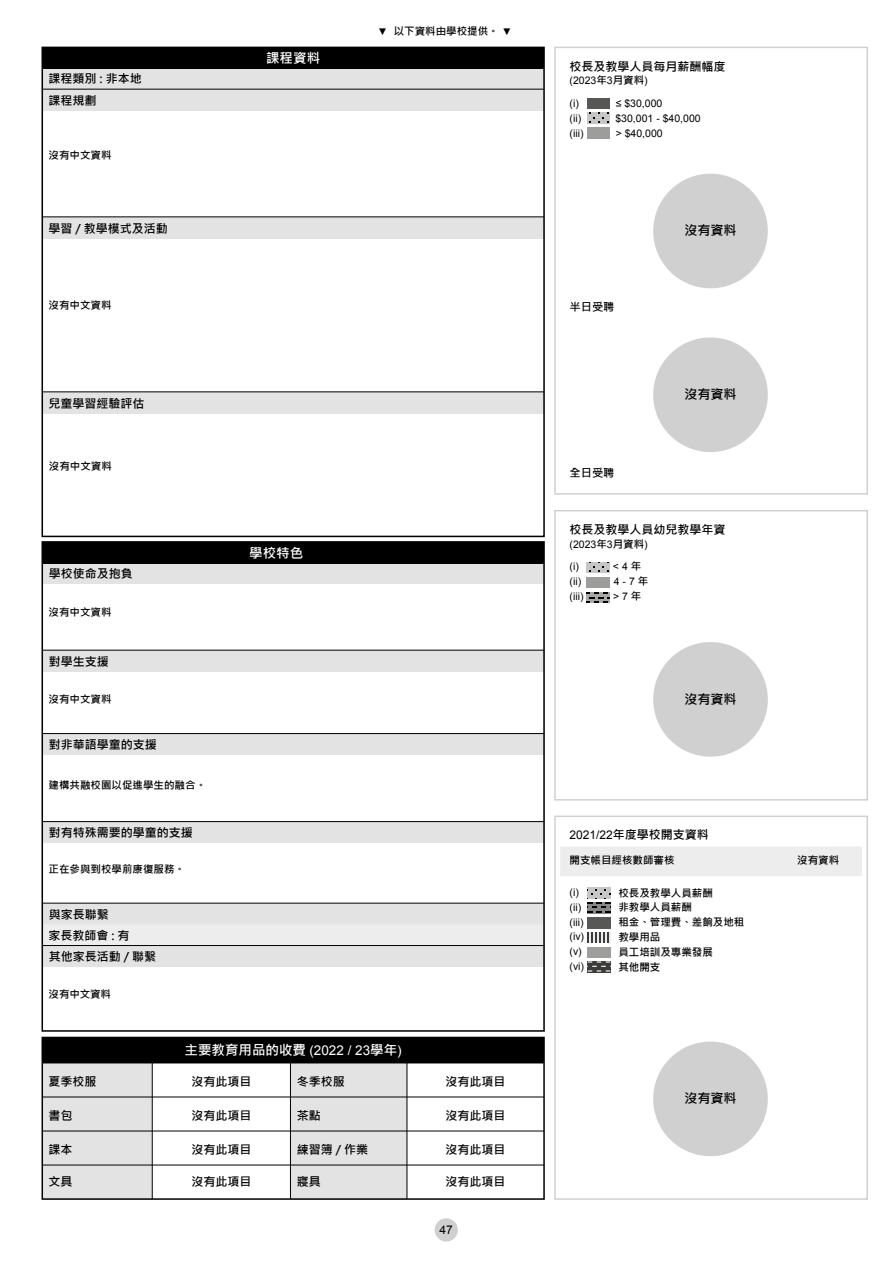
<style>
.page{position:relative;width:893px;height:1263px;background:#fff}
.page>*{position:absolute;margin:0;border:0;box-sizing:border-box;transform-origin:0 0}
.t1{font:700 13.5px "Microsoft Jheng Hei";color:#fff}
.t2{font:700 13.05px "Microsoft Jheng Hei";color:#000}
.t3{font:700 12px/20.9px "Microsoft Jheng Hei";color:#000}
.t4{font:12px "Arial";color:#000}
.t5{font:700 11.25px "Microsoft Jheng Hei";color:#000}
.t6{font:700 10.5px "Microsoft Jheng Hei";color:#000}
.t7{font:10.5px "Arial";color:#000}
.s1{font-family:"Arial";font-weight:400;font-size:9.75px}
.s2{font-family:"Arial";font-weight:400}
.s3{font-family:"Microsoft Jheng Hei";font-weight:700}
</style>
<div class="page">
<div style="left:560px;top:846px;width:302px;height:30px;background:#ededed"></div>
<img style="left:588px;top:917px;width:22px;height:11px">
<svg style="left:588px;top:962px;width:22px;height:10px"></svg>
<svg style="left:588px;top:932px;width:22px;height:11px"></svg>
<svg style="left:588px;top:902px;width:22px;height:11px"></svg>
<svg style="left:588px;top:888px;width:22px;height:10px"></svg>
<div style="left:554px;top:815px;width:314px;height:385px;border:2px solid #d0d0d0"></div>
<div style="left:554px;top:510px;width:314px;height:290px;border:2px solid #d0d0d0"></div>
<svg style="left:586px;top:592px;width:23px;height:11px"></svg>
<svg style="left:586px;top:562px;width:23px;height:11px"></svg>
<div style="left:554px;top:47px;width:314px;height:448px;border:2px solid #d0d0d0"></div>
<img style="left:587px;top:98px;width:23px;height:11px">
<svg style="left:587px;top:113px;width:23px;height:11px"></svg>
<div style="left:653px;top:174px;width:115px;height:114px;background:#d0d0d0;border-radius:50%"></div>
<div style="left:653px;top:337px;width:115px;height:115px;background:#d0d0d0;border-radius:50%"></div>
<div style="left:653px;top:1041px;width:115px;height:115px;background:#d0d0d0;border-radius:50%"></div>
<div style="left:653px;top:642px;width:115px;height:115px;background:#d0d0d0;border-radius:50%"></div>
<div style="left:290px;top:1063px;width:117px;height:136px;background:#e3e3e3"></div>
<div style="left:42px;top:1063px;width:110px;height:136px;background:#e3e3e3"></div>
<div style="left:42px;top:1037px;width:503px;height:163px;border:2px solid #000"></div>
<hr style="left:42px;top:1096px;width:502px;height:1px;background:#000">
<hr style="left:42px;top:1165px;width:502px;height:1px;background:#000">
<hr style="left:42px;top:1130px;width:502px;height:1px;background:#000">
<div style="left:42px;top:1037px;width:502px;height:26px;background:#000"></div>
<hr style="left:152px;top:1063px;width:1px;height:136px;background:#000">
<hr style="left:290px;top:1063px;width:1px;height:136px;background:#000">
<hr style="left:407px;top:1063px;width:1px;height:136px;background:#000">
<div style="left:435px;top:1218px;width:23px;height:23px;background:#d0d0d0;border-radius:50%"></div>
<div style="left:42px;top:650px;width:502px;height:22px;background:#e3e3e3"></div>
<hr style="left:42px;top:650px;width:502px;height:1px;background:#000">
<div style="left:42px;top:903px;width:502px;height:22px;background:#e3e3e3"></div>
<div style="left:42px;top:924px;width:502px;height:21px;background:#ededed"></div>
<hr style="left:42px;top:903px;width:502px;height:1px;background:#000">
<div style="left:42px;top:562px;width:502px;height:22px;background:#e3e3e3"></div>
<div style="left:42px;top:542px;width:502px;height:21px;background:#000"></div>
<div style="left:42px;top:946px;width:502px;height:21px;background:#e3e3e3"></div>
<hr style="left:42px;top:945px;width:502px;height:1px;background:#000">
<div style="left:42px;top:734px;width:502px;height:21px;background:#e3e3e3"></div>
<hr style="left:42px;top:733px;width:502px;height:1px;background:#000">
<div style="left:42px;top:822px;width:502px;height:21px;background:#e3e3e3"></div>
<hr style="left:42px;top:821px;width:502px;height:1px;background:#000">
<div style="left:42px;top:541px;width:503px;height:491px;border:2px solid #000"></div>
<div style="left:42px;top:217px;width:502px;height:21px;background:#e3e3e3"></div>
<hr style="left:42px;top:216px;width:502px;height:1px;background:#000">
<div style="left:42px;top:392px;width:502px;height:22px;background:#e3e3e3"></div>
<hr style="left:42px;top:391px;width:502px;height:1px;background:#000">
<div style="left:42px;top:89px;width:502px;height:21px;background:#e3e3e3"></div>
<div style="left:42px;top:68px;width:502px;height:21px;background:#e3e3e3"></div>
<hr style="left:42px;top:89px;width:502px;height:1px;background:#000">
<div style="left:42px;top:47px;width:502px;height:22px;background:#000"></div>
<div style="left:42px;top:47px;width:503px;height:490px;border:2px solid #000"></div>
<p class="t3" style="left:49px;top:68px;width:95px">課程類別 : 非本地</p>
<p class="t3" style="left:49px;top:90px;width:49px">課程規劃</p>
<p class="t6" style="left:49px;top:149px;width:64px">沒有中文資料</p>
<p class="t3" style="left:49px;top:218px;width:121px">學習 / 教學模式及活動</p>
<p class="t6" style="left:49px;top:298px;width:64px">沒有中文資料</p>
<p class="t3" style="left:49px;top:393px;width:97px">兒童學習經驗評估</p>
<p class="t6" style="left:49px;top:460px;width:64px">沒有中文資料</p>
<p class="t3" style="left:49px;top:563px;width:85px">學校使命及抱負</p>
<p class="t6" style="left:49px;top:606px;width:64px">沒有中文資料</p>
<p class="t3" style="left:49px;top:651px;width:61px">對學生支援</p>
<p class="t6" style="left:49px;top:692px;width:64px">沒有中文資料</p>
<p class="t3" style="left:49px;top:734px;width:109px">對非華語學童的支援</p>
<p class="t6" style="left:49px;top:778px;width:159px">建構共融校園以促進學生的融合。</p>
<p class="t3" style="left:49px;top:822px;width:145px">對有特殊需要的學童的支援</p>
<p class="t6" style="left:49px;top:862px;width:138px">正在參與到校學前康復服務。</p>
<p class="t3" style="left:48px;top:904px;width:83px">與家長聯繫<br>家長教師會 : 有</p>
<p class="t3" style="left:49px;top:946px;width:109px">其他家長活動 / 聯繫</p>
<p class="t6" style="left:49px;top:987px;width:64px">沒有中文資料</p>
<p class="t1" style="left:266px;top:50px;width:55px">課程資料</p>
<p class="t1" style="left:249px;top:545px;width:55px">學校特色</p>
<p class="t6" style="left:378px;top:24px;width:135px"><span class="s1">▼</span> 以下資料由學校提供。 <span class="s1">▼</span></p>
<p class="t1" style="left:185px;top:1041px;width:219px">主要教育用品的收費 <span class="s2">(2022 / 23</span>學年<span class="s2">)</span></p>
<p class="t3" style="left:49px;top:1071px;width:49px">夏季校服</p>
<p class="t3" style="left:297px;top:1071px;width:49px">冬季校服</p>
<p class="t3" style="left:49px;top:1105px;width:25px">書包</p>
<p class="t3" style="left:297px;top:1105px;width:25px">茶點</p>
<p class="t3" style="left:49px;top:1139px;width:25px">課本</p>
<p class="t3" style="left:297px;top:1139px;width:73px">練習簿 / 作業</p>
<p class="t3" style="left:49px;top:1171px;width:25px">文具</p>
<p class="t3" style="left:297px;top:1171px;width:25px">寢具</p>
<p class="t3" style="left:191px;top:1071px;width:61px">沒有此項目</p>
<p class="t3" style="left:445px;top:1071px;width:61px">沒有此項目</p>
<p class="t3" style="left:191px;top:1105px;width:61px">沒有此項目</p>
<p class="t3" style="left:445px;top:1105px;width:61px">沒有此項目</p>
<p class="t3" style="left:191px;top:1139px;width:61px">沒有此項目</p>
<p class="t3" style="left:445px;top:1139px;width:61px">沒有此項目</p>
<p class="t3" style="left:445px;top:1171px;width:61px">沒有此項目</p>
<p class="t3" style="left:191px;top:1171px;width:61px">沒有此項目</p>
<p class="t4" style="left:440px;top:1222px;width:15px">47</p>
<p class="t3" style="left:570px;top:56px;width:157px">校長及教學人員每月薪酬幅度</p>
<p class="t7" style="left:570px;top:74px;width:80px">(2023<span class="s3">年</span>3<span class="s3">月資料</span>)</p>
<p class="t7" style="left:570px;top:97px;width:11px">(i)</p>
<p class="t7" style="left:616px;top:97px;width:48px">≤ $30,000</p>
<p class="t7" style="left:570px;top:127px;width:15px">(iii)</p>
<p class="t7" style="left:616px;top:127px;width:48px">&gt; $40,000</p>
<p class="t7" style="left:570px;top:112px;width:13px">(ii)</p>
<p class="t7" style="left:615px;top:112px;width:87px">$30,001 - $40,000</p>
<p class="t5" style="left:570px;top:300px;width:46px">半日受聘</p>
<p class="t5" style="left:570px;top:465px;width:46px">全日受聘</p>
<p class="t2" style="left:684px;top:222px;width:54px">沒有資料</p>
<p class="t2" style="left:684px;top:386px;width:54px">沒有資料</p>
<p class="t3" style="left:570px;top:519px;width:157px">校長及教學人員幼兒教學年資</p>
<p class="t7" style="left:570px;top:537px;width:80px">(2023<span class="s3">年</span>3<span class="s3">月資料</span>)</p>
<p class="t7" style="left:570px;top:575px;width:13px">(ii)</p>
<p class="t7" style="left:614px;top:575px;width:36px">4 - 7 <span class="s3">年</span></p>
<p class="t7" style="left:570px;top:590px;width:15px">(iii)</p>
<p class="t7" style="left:613px;top:590px;width:30px">&gt; 7 <span class="s3">年</span></p>
<p class="t7" style="left:570px;top:560px;width:11px">(i)</p>
<p class="t7" style="left:613px;top:560px;width:30px">&lt; 4 <span class="s3">年</span></p>
<p class="t2" style="left:684px;top:691px;width:54px">沒有資料</p>
<p class="t3" style="left:570px;top:824px;width:141px"><span class="s2">2021/22</span>年度學校開支資料</p>
<p class="t6" style="left:570px;top:853px;width:106px">開支帳目經核數師審核</p>
<p class="t7" style="left:570px;top:885px;width:11px">(i)</p>
<p class="t6" style="left:618px;top:886px;width:96px">校長及教學人員薪酬</p>
<p class="t7" style="left:570px;top:900px;width:13px">(ii)</p>
<p class="t6" style="left:618px;top:901px;width:75px">非教學人員薪酬</p>
<p class="t7" style="left:570px;top:915px;width:15px">(iii)</p>
<p class="t6" style="left:618px;top:916px;width:127px">租金、管理費、差餉及地租</p>
<p class="t7" style="left:570px;top:944px;width:14px">(v)</p>
<p class="t6" style="left:618px;top:945px;width:96px">員工培訓及專業發展</p>
<p class="t7" style="left:570px;top:959px;width:16px">(vi)</p>
<p class="t6" style="left:618px;top:960px;width:43px">其他開支</p>
<p class="t7" style="left:570px;top:930px;width:16px">(iv)</p>
<p class="t6" style="left:618px;top:931px;width:43px">教學用品</p>
<p class="t2" style="left:684px;top:1090px;width:54px">沒有資料</p>
<p class="t6" style="left:797px;top:853px;width:43px">沒有資料</p>
</div>
